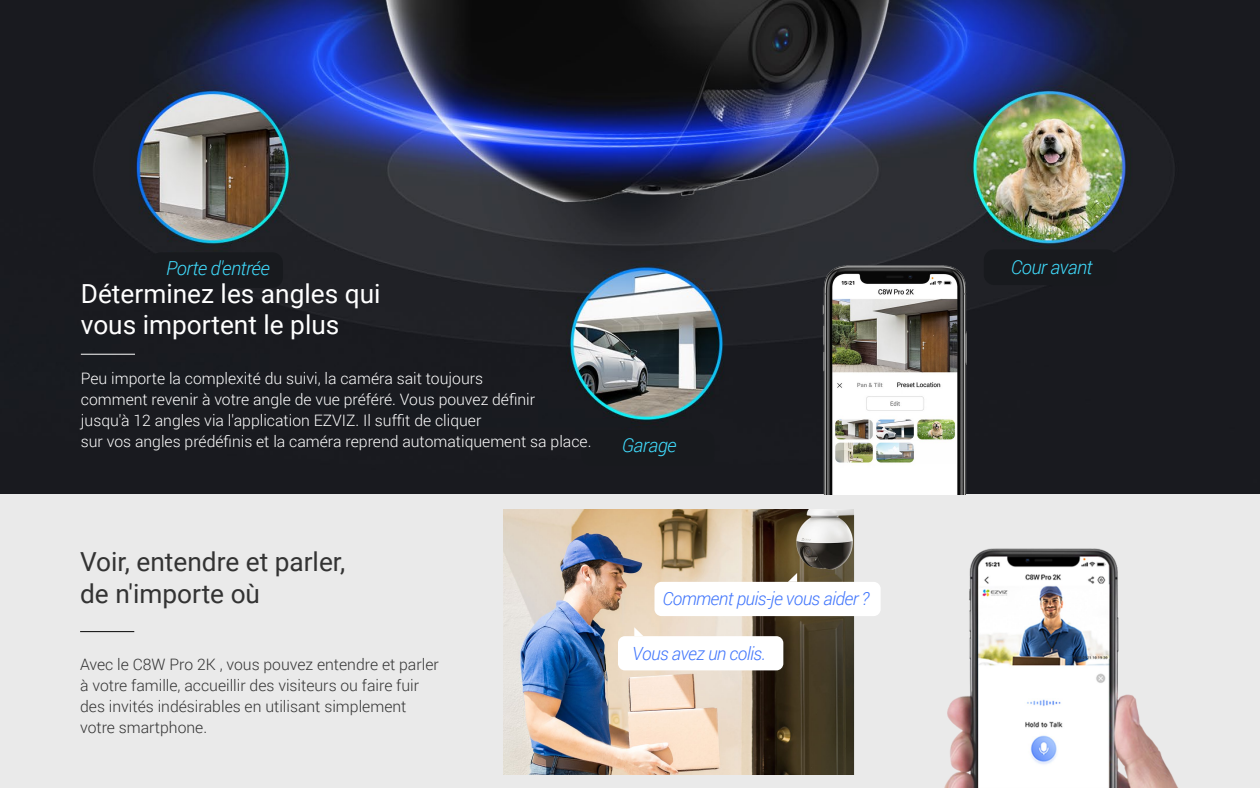
<style>
.page{position:relative;width:1260px;height:788px;background:#fff}
.page>*{position:absolute;margin:0;border:0;box-sizing:border-box;transform-origin:0 0}
.t1{font:26.25px/31.5px "Roboto";color:#fff}
.t2{font:26.25px/31.5px "Roboto";color:#333}
.t3{font:italic 300 19.25px "Roboto";letter-spacing:-.025em;color:#40dbfc}
.t4{font:italic 300 18.11px "Roboto";letter-spacing:-.03em;color:#4075fc}
.t5{font:300 15.75px/21px "Roboto";color:#fff}
.t6{font:300 15.75px/21px "Roboto";color:#333}
</style>
<div class="page">
<img style="left:0;top:0;width:1260px;height:494px">
<div style="left:150px;top:252px;width:133px;height:36px;background:#181a1e;border-radius:10px"></div>
<div style="left:984px;top:249px;width:133px;height:36px;background:#181a1e;border-radius:10px"></div>
<div style="left:581px;top:430px;width:133px;height:35px;background:#181a1e;border-radius:10px"></div>
<div style="left:0;top:494px;width:1260px;height:294px;background:#eaeaea"></div>
<hr style="left:81px;top:354px;width:54px;height:1px;background:#fff">
<hr style="left:80px;top:631px;width:54px;height:1px;background:#050505">
<img style="left:504px;top:509px;width:351px;height:265px">
<div style="left:654px;top:581px;width:227px;height:35px;background:#fff;border-radius:7px"></div>
<div style="left:618px;top:636px;width:165px;height:34px;background:#fff;border-radius:7px"></div>
<svg style="left:788px;top:573px;width:9px;height:8px"></svg>
<svg style="left:634px;top:627px;width:9px;height:9px"></svg>
<img style="left:944px;top:548px;width:234px;height:240px">
<img style="left:797px;top:249px;width:190px;height:245px">
<p class="t3" style="left:166px;top:255px;width:105px">Porte d'entrée</p>
<h1 class="t1" style="left:81px;top:276px;width:301px">Déterminez les angles qui vous importent le plus</h1>
<p class="t5" style="left:81px;top:368px;width:512px">Peu importe la complexité du suivi, la caméra sait toujours<br>comment revenir à votre angle de vue préféré. Vous pouvez définir<br>jusqu'à 12 angles via l'application EZVIZ. Il suffit de cliquer<br>sur vos angles prédéfinis et la caméra reprend automatiquement sa place.</p>
<p class="t3" style="left:622px;top:432px;width:56px">Garage</p>
<h1 class="t2" style="left:80px;top:545px;width:267px">Voir, entendre et parler, de n'importe où</h1>
<p class="t6" style="left:80px;top:653px;width:360px">Avec le C8W Pro 2K , vous pouvez entendre et parler à votre famille, accueillir des visiteurs ou faire fuir des invités indésirables en utilisant simplement votre smartphone.</p>
<p class="t4" style="left:662px;top:586px;width:208px">Comment puis-je vous aider ?</p>
<p class="t4" style="left:632px;top:640px;width:135px">Vous avez un colis.</p>
<p class="t3" style="left:1011px;top:254px;width:83px">Cour avant</p>
</div>
